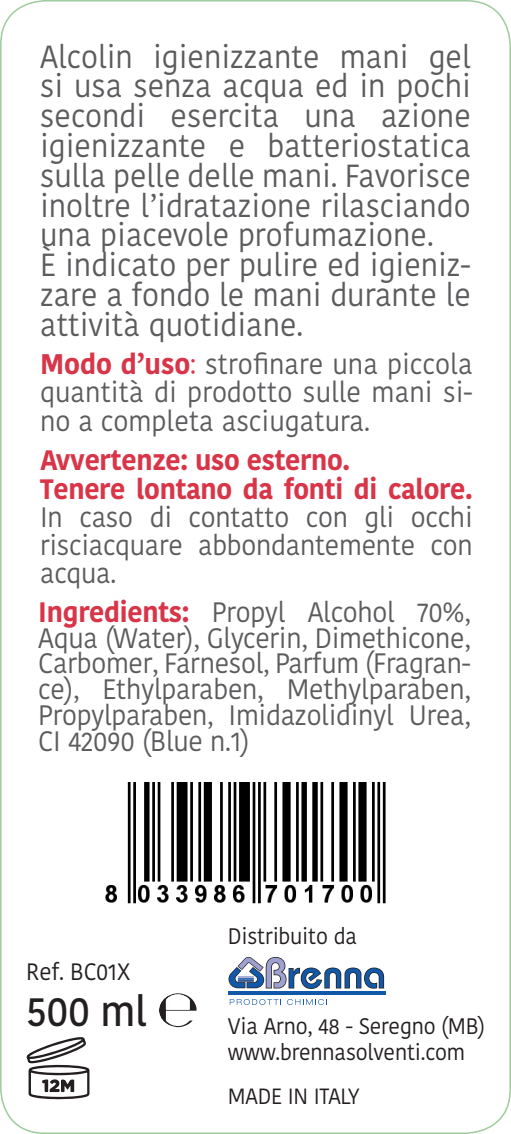
<style>
.page{position:relative;width:511px;height:1134px;background:#fff}
.page>*{position:absolute;margin:0;border:0;box-sizing:border-box;transform-origin:0 0}
.t1{font:500 42px "Kohinoor Bangla";color:#231f20;scale:.95 1}
.t2{font:32px/30px "Kohinoor Bangla";color:#5c5c5f;text-align:justify;scale:.95 1}
.t3{font:28.4px/28.4px "Kohinoor Bangla";color:#5c5c5f;text-align:justify;scale:.95 1}
.t4{font:28px/25.6px "Kohinoor Bangla";letter-spacing:-.01em;color:#5c5c5f;text-align:justify;scale:.95 1}
.t5{font:700 28px "Kohinoor Bangla";letter-spacing:-.01em;color:#d83548;scale:.95 1}
.t6{font:23.6px "Kohinoor Bangla";letter-spacing:-.01em;color:#231f20;scale:.95 1}
.t7{font:22.4px "Kohinoor Bangla";letter-spacing:-.01em;color:#231f20;scale:.95 1}
.t8{font:22px "Kohinoor Bangla";letter-spacing:-.01em;color:#231f20;scale:.95 1}
.s1{font-weight:700;color:#d83548}
.s2{color:#d83548}
</style>
<div class="page">
<svg style="left:159px;top:993px;width:37px;height:34px"></svg>
<svg style="left:26px;top:1037px;width:63px;height:62px"></svg>
<img style="left:105px;top:782px;width:281px;height:122px">
<hr style="left:228px;top:991px;width:157px;height:4px;background:#1158a8">
<svg style="left:229px;top:999px;width:52px;height:6px"></svg>
<svg style="left:287px;top:999px;width:40px;height:6px"></svg>
<svg style="left:228px;top:957px;width:156px;height:32px"></svg>
<p class="t2" style="left:40px;top:41px;width:454px">Alcolin igienizzante mani gel si usa senza acqua ed in pochi secondi esercita una azione igienizzante e batteriostatica sulla pelle delle mani. Favorisce inoltre l’idratazione rilasciando una piacevole profumazione.</p>
<p class="t2" style="left:40px;top:249px;width:454px">È indicato per pulire ed igieniz&shy;zare a fondo le mani durante le attività quotidiane.</p>
<p class="t3" style="left:40px;top:349px;width:456px"><span class="s1">Modo d’uso</span><span class="s2">:</span> strofinare una piccola quantità di prodotto sulle mani si&shy;no a completa asciugatura.</p>
<p class="t5" style="left:40px;top:436px;width:327px">Avvertenze: uso esterno.</p>
<p class="t4" style="left:40px;top:474px;width:456px;line-height:28.4px"><span class="s1">Tenere lontano da fonti di calore.<br></span>In caso di contatto con gli occhi risciacquare abbondantemente con acqua.</p>
<p class="t4" style="left:38px;top:599px;width:456px"><span class="s1">Ingredients:</span> Propyl Alcohol 70%, Aqua (Water), Glycerin, Dimethicone, Carbomer, Farnesol, Parfum (Fragran&shy;ce), Ethylparaben, Methylparaben, Propylparaben, Imidazolidinyl Urea, CI 42090 (Blue n.1)</p>
<p class="t6" style="left:26px;top:953px;width:111px">Ref. BC01X</p>
<p class="t1" style="left:26px;top:978px;width:128px">500 ml</p>
<p class="t7" style="left:228px;top:919px;width:137px">Distribuito da</p>
<p class="t7" style="left:228px;top:1008px;width:272px">Via Arno, 48 - Seregno (MB)</p>
<p class="t7" style="left:228px;top:1035px;width:251px">www.brennasolventi.com</p>
<p class="t8" style="left:228px;top:1079px;width:140px">MADE IN ITALY</p>
</div>
